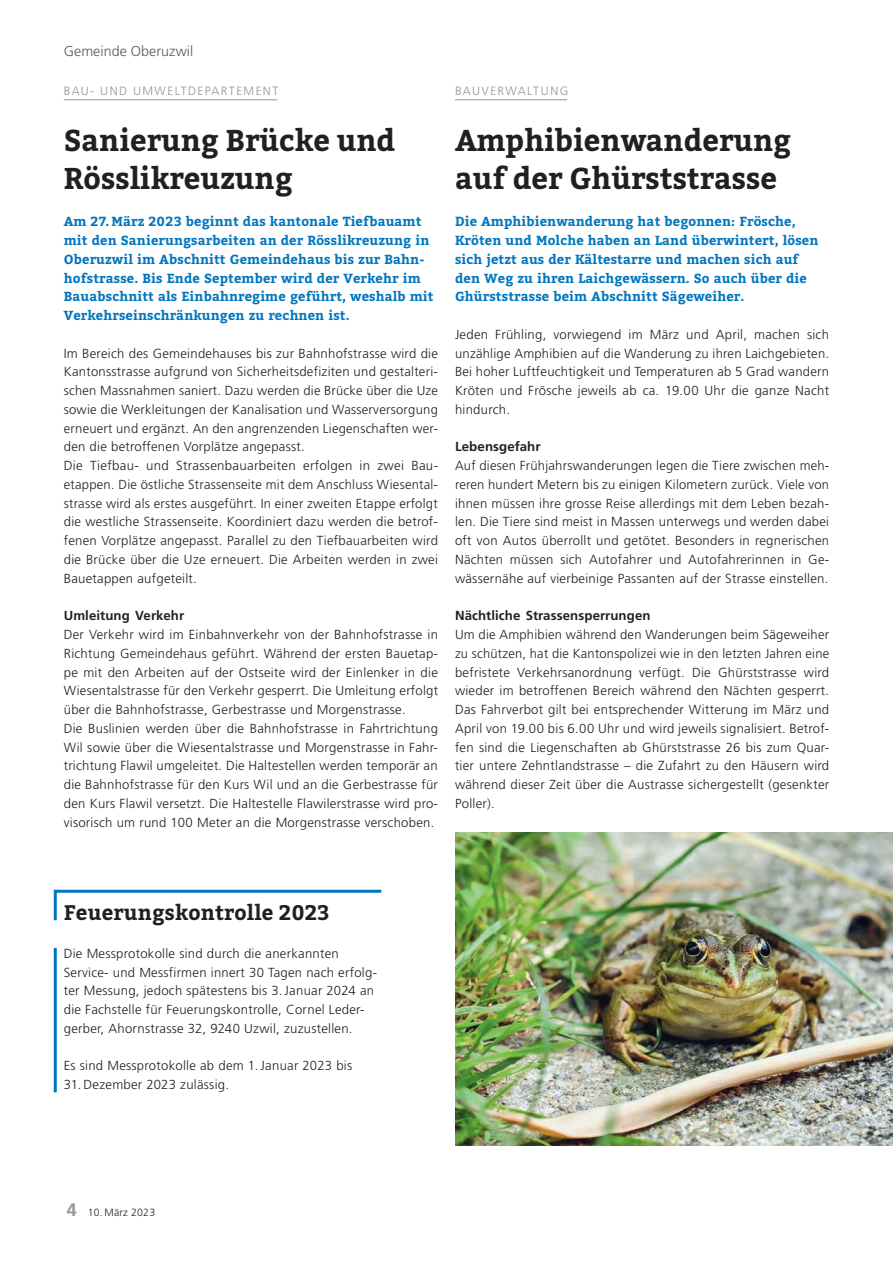
<style>
.page{position:relative;width:893px;height:1263px;background:#fff}
.page>*{position:absolute;margin:0;border:0;box-sizing:border-box;transform-origin:0 0}
.t1{font:700 30px/37.5px "Bitter";color:#231f20}
.t2{font:700 21px "Bitter";letter-spacing:.01em;color:#231f20}
.t3{font:300 14.25px "Frutiger LT Std";letter-spacing:.005em;color:#57585a}
.t4{font:300 13.2px/18.8px "Frutiger LT Std";letter-spacing:.02em;color:#231f20}
.t5{font:700 13.2px/18.8px "Bitter";letter-spacing:.01em;color:#0076be}
.t6{font:700 13.2px "Frutiger LT Std";letter-spacing:.005em;color:#231f20}
.t7{font:300 12px "Frutiger LT Std";letter-spacing:.115em;color:#939598}
.t8{font:300 10.5px "Frutiger LT Std";letter-spacing:.02em;color:#231f20}
.s1{font-weight:700;font-size:18px;color:#939598}
</style>
<div class="page">
<hr style="left:455px;top:99px;width:112px;height:1px;background:#939598">
<img style="left:455px;top:833px;width:438px;height:312px">
<hr style="left:64px;top:99px;width:213px;height:1px;background:#939598">
<svg style="left:53px;top:889px;width:329px;height:32px"></svg>
<hr style="left:54px;top:948px;width:3px;height:144px;background:#0076be">
<p class="t3" style="left:64px;top:43px;width:131px">Gemeinde Oberuzwil</p>
<p class="t7" style="left:64px;top:84px;width:216px">BAU- UND UMWELTDEPARTEMENT</p>
<h1 class="t1" style="left:64px;top:123px;width:333px">Sanierung Brücke und<br>Rösslikreuzung</h1>
<p class="t5" style="left:64px;top:213px;width:371px">Am 27.März 2023 beginnt das kantonale Tiefbauamt mit den Sanierungsarbeiten an der Rösslikreuzung in Oberuzwil im Abschnitt Gemeindehaus bis zur Bahn&shy;hofstrasse. Bis Ende September wird der Verkehr im Bauabschnitt als Einbahnregime geführt, weshalb mit Verkehrseinschränkungen zu rechnen ist.</p>
<p class="t4" style="left:64px;top:344px;width:376px">Im Bereich des Gemeindehauses bis zur Bahnhofstrasse wird die Kantonsstrasse aufgrund von Sicherheitsdefiziten und gestalteri&shy;schen Massnahmen saniert. Dazu werden die Brücke über die Uze sowie die Werkleitungen der Kanalisation und Wasserversorgung erneuert und ergänzt. An den angrenzenden Liegenschaften wer&shy;den die betroffenen Vorplätze angepasst.<br>Die Tiefbau- und Strassenbauarbeiten erfolgen in zwei Bau&shy;etappen. Die östliche Strassenseite mit dem Anschluss Wiesental&shy;strasse wird als erstes ausgeführt. In einer zweiten Etappe erfolgt die westliche Strassenseite. Koordiniert dazu werden die betrof&shy;fenen Vorplätze angepasst. Parallel zu den Tiefbauarbeiten wird die Brücke über die Uze erneuert. Die Arbeiten werden in zwei Bauetappen aufgeteilt.</p>
<p class="t6" style="left:64px;top:608px;width:122px">Umleitung Verkehr</p>
<p class="t4" style="left:64px;top:625px;width:376px">Der Verkehr wird im Einbahnverkehr von der Bahnhofstrasse in Richtung Gemeindehaus geführt. Während der ersten Bauetap&shy;pe mit den Arbeiten auf der Ostseite wird der Einlenker in die Wiesentalstrasse für den Verkehr gesperrt. Die Umleitung erfolgt über die Bahnhofstrasse, Gerbestrasse und Morgenstrasse.<br>Die Buslinien werden über die Bahnhofstrasse in Fahrtrichtung Wil sowie über die Wiesentalstrasse und Morgenstrasse in Fahr&shy;trichtung Flawil umgeleitet. Die Haltestellen werden temporär an die Bahnhofstrasse für den Kurs Wil und an die Gerbestrasse für den Kurs Flawil versetzt. Die Haltestelle Flawilerstrasse wird pro&shy;visorisch um rund 100 Meter an die Morgenstrasse verschoben.</p>
<p class="t7" style="left:455px;top:84px;width:115px">BAUVERWALTUNG</p>
<h1 class="t1" style="left:455px;top:123px;width:338px">Amphibienwanderung auf der Ghürststrasse</h1>
<p class="t5" style="left:455px;top:213px;width:365px">Die Amphibienwanderung hat begonnen: Frösche, Kröten und Molche haben an Land überwintert, lösen sich jetzt aus der Kältestarre und machen sich auf den Weg zu ihren Laichgewässern. So auch über die Ghürststrasse beim Abschnitt Sägeweiher.</p>
<p class="t4" style="left:455px;top:325px;width:376px;text-align:justify">Jeden Frühling, vorwiegend im März und April, machen sich unzählige Amphibien auf die Wanderung zu ihren Laichgebieten.<br>Bei hoher Luftfeuchtigkeit und Temperaturen ab 5 Grad wandern Kröten und Frösche jeweils ab ca. 19.00 Uhr die ganze Nacht hindurch.</p>
<p class="t6" style="left:455px;top:439px;width:87px">Lebensgefahr</p>
<p class="t4" style="left:455px;top:456px;width:376px;text-align:justify">Auf diesen Frühjahrswanderungen legen die Tiere zwischen meh&shy;reren hundert Metern bis zu einigen Kilometern zurück. Viele von ihnen müssen ihre grosse Reise allerdings mit dem Leben bezah&shy;len. Die Tiere sind meist in Massen unterwegs und werden dabei oft von Autos überrollt und getötet. Besonders in regnerischen Nächten müssen sich Autofahrer und Autofahrerinnen in Ge&shy;wässernähe auf vierbeinige Passanten auf der Strasse einstellen.</p>
<p class="t6" style="left:455px;top:608px;width:197px">Nächtliche Strassensperrungen</p>
<p class="t4" style="left:455px;top:625px;width:376px;text-align:justify">Um die Amphibien während den Wanderungen beim Sägeweiher zu schützen, hat die Kantonspolizei wie in den letzten Jahren eine befristete Verkehrsanordnung verfügt. Die Ghürststrasse wird wieder im betroffenen Bereich während den Nächten gesperrt.<br>Das Fahrverbot gilt bei entsprechender Witterung im März und April von 19.00 bis 6.00 Uhr und wird jeweils signalisiert. Betrof&shy;fen sind die Liegenschaften ab Ghürststrasse 26 bis zum Quar&shy;tier untere Zehntlandstrasse – die Zufahrt zu den Häusern wird während dieser Zeit über die Austrasse sichergestellt (gesenkter Poller).</p>
<h2 class="t2" style="left:64px;top:899px;width:267px">Feuerungskontrolle 2023</h2>
<p class="t4" style="left:64px;top:944px;width:315px">Die Messprotokolle sind durch die anerkannten Service- und Messfirmen innert 30 Tagen nach erfolg&shy;ter Messung, jedoch spätestens bis 3.Januar 2024 an die Fachstelle für Feuerungskontrolle, Cornel Leder&shy;gerber, Ahornstrasse 32, 9240 Uzwil, zuzustellen.</p>
<p class="t4" style="left:64px;top:1056px;width:290px">Es sind Messprotokolle ab dem 1.Januar 2023 bis<br>31.Dezember 2023 zulässig.</p>
<p class="t8" style="left:67px;top:1207px;width:90px"><span class="s1">4</span> 10. März 2023</p>
</div>
